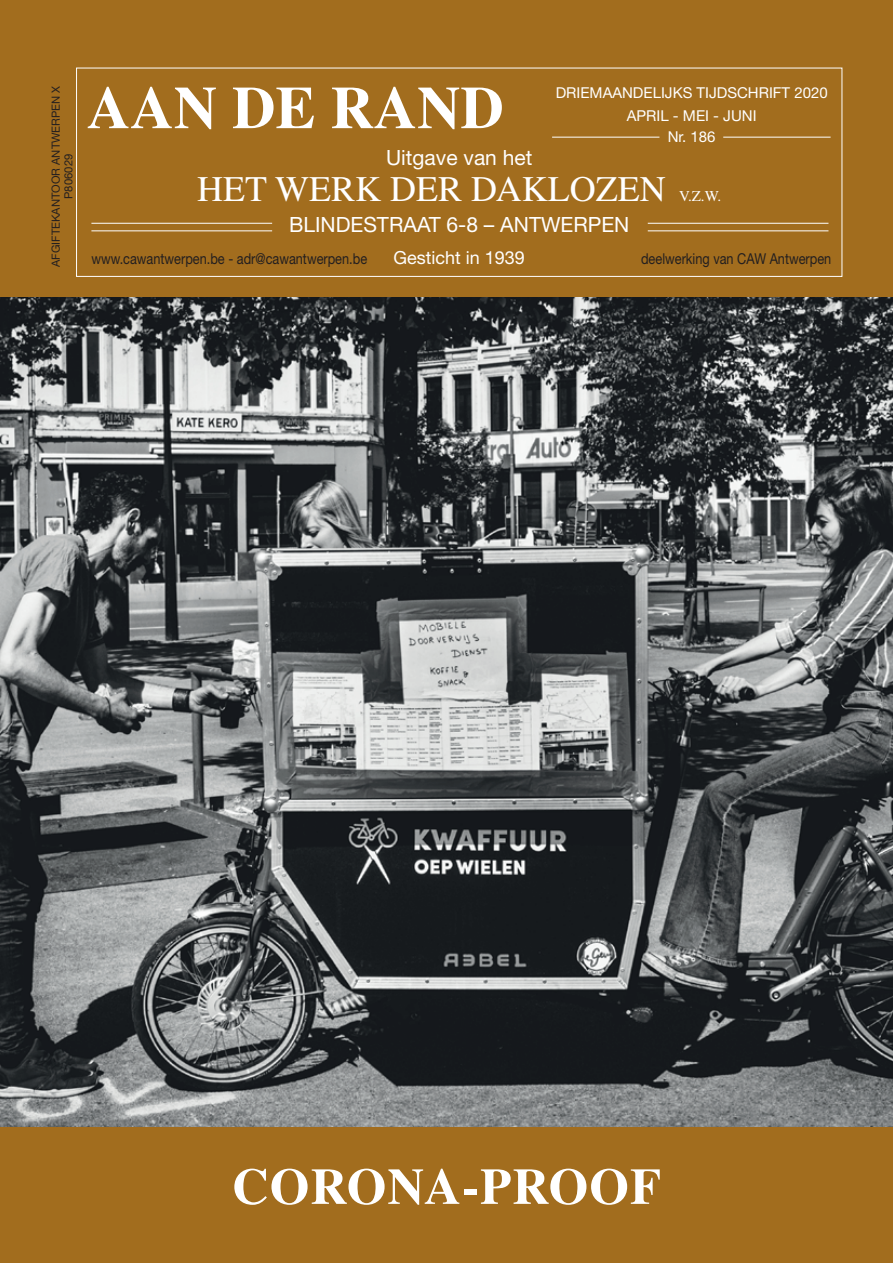
<style>
.page{position:relative;width:893px;height:1263px;background:#a26d1e}
.page>*{position:absolute;margin:0;border:0;box-sizing:border-box;transform-origin:0 0}
.t1{font:700 60px "Times LT Std";color:#fff}
.t2{font:700 51px "Times LT Std";letter-spacing:.02em;color:#fff}
.t3{font:36px "Times LT Std";color:#fff}
.t4{font:21px "Helvetica Neue LT Std";color:#fff}
.t5{font:18px "Helvetica Neue LT Std";color:#fff}
.t6{font:15px "Helvetica Neue LT Std";color:#231f20;scale:.85 1}
.t7{font:15px/21.9px "Helvetica Neue LT Std";color:#fff;text-align:center}
.t8{font:15px "Times LT Std";color:#fff}
.t9{font:11.25px "Helvetica Neue LT Std";color:#231f20}
</style>
<div class="page">
<div style="left:76px;top:68px;width:766px;height:209px;border:1px solid #fff"></div>
<hr style="left:552px;top:137px;width:107px;height:1px;background:#fff">
<hr style="left:723px;top:137px;width:108px;height:1px;background:#fff">
<hr style="left:91px;top:223px;width:181px;height:1px;background:#fff">
<hr style="left:91px;top:230px;width:181px;height:1px;background:#fff">
<hr style="left:648px;top:223px;width:180px;height:1px;background:#fff">
<hr style="left:648px;top:230px;width:180px;height:1px;background:#fff">
<img style="left:0;top:298px;width:893px;height:828px">
<p class="t9" style="left:49px;top:267px;width:183px;rotate:-90deg">AFGIFTEKANTOOR ANTWERPEN X</p>
<p class="t9" style="left:62px;top:199px;width:46px;rotate:-90deg">P806029</p>
<h1 class="t1" style="left:87px;top:72px;width:418px">AAN DE RAND</h1>
<h3 class="t4" style="left:386px;top:145px;width:148px">Uitgave van het</h3>
<h3 class="t3" style="left:197px;top:169px;width:470px">HET WERK DER DAKLOZEN</h3>
<p class="t7" style="left:556px;top:81px;width:273px">DRIEMAANDELIJKS TIJDSCHRIFT 2020<br>APRIL - MEI - JUNI<br>Nr. 186</p>
<p class="t8" style="left:679px;top:187px;width:44px">V.Z.W.</p>
<h3 class="t4" style="left:289px;top:212px;width:342px">BLINDESTRAAT 6-8 – ANTWERPEN</h3>
<p class="t6" style="left:91px;top:250px;width:326px">www.cawantwerpen.be - adr@cawantwerpen.be</p>
<p class="t5" style="left:394px;top:247px;width:133px">Gesticht in 1939</p>
<p class="t6" style="left:641px;top:250px;width:225px">deelwerking van CAW Antwerpen</p>
<h2 class="t2" style="left:232px;top:1156px;width:431px">CORONA-PROOF</h2>
</div>
